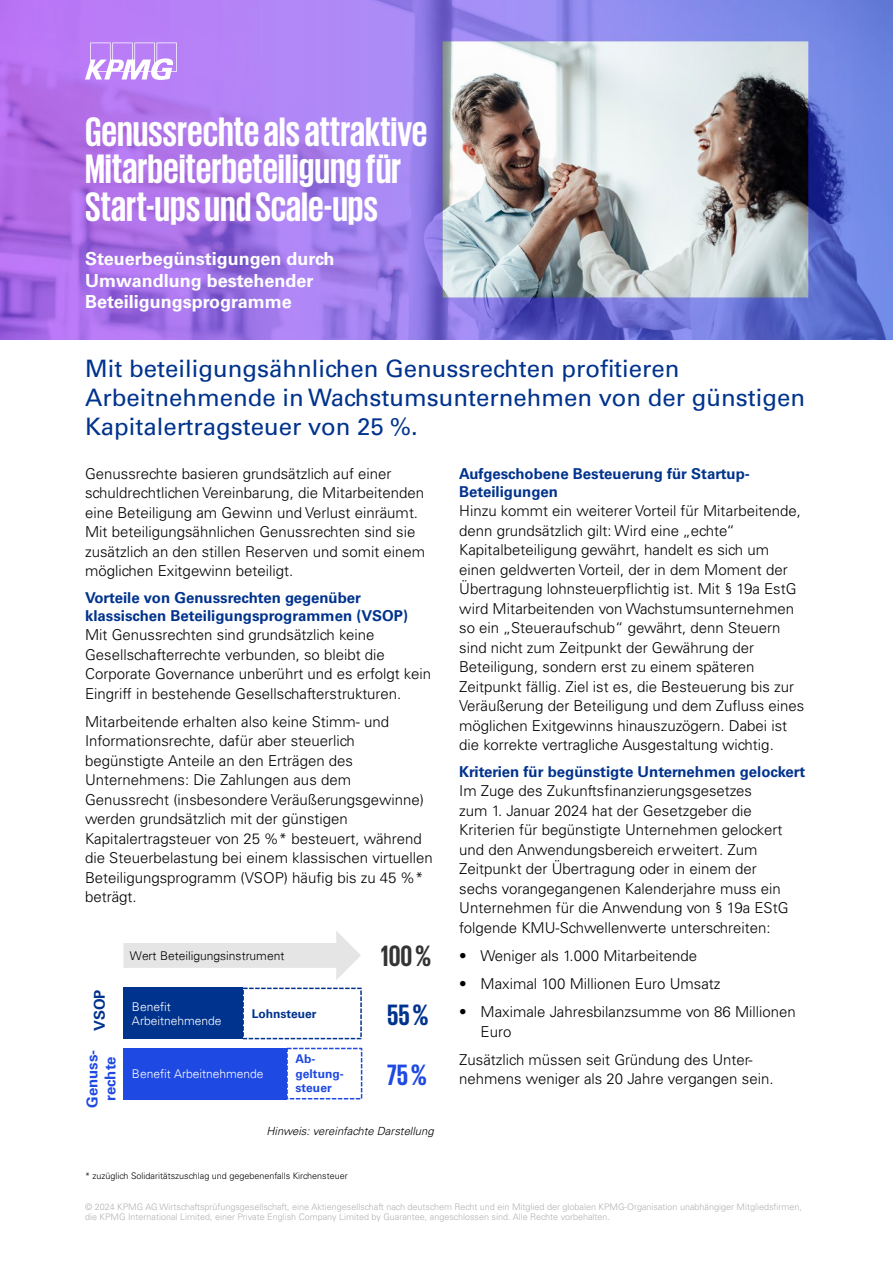
<style>
.page{position:relative;width:893px;height:1263px;background:#fff}
.page>*{position:absolute;margin:0;border:0;box-sizing:border-box;transform-origin:0 0}
.t1{font:700 42px/37.5px "KPMG";color:#fff}
.t2{font:700 30px "KPMG";color:#333}
.t3{font:700 30px "KPMG";color:#00338d}
.t4{font:700 30px "KPMG";color:#1e49e2}
.t5{font:24px/28.8px "Univers LT Std";color:#00338d}
.t6{font:700 18px/21.6px "Univers LT Std";color:#fff}
.t7{font:300 15px/19.5px "Univers LT Std";color:#000}
.t8{font:700 15px/18px "Univers LT Std";color:#00338d}
.t9{font:700 15px/18px "Univers 65";color:#1e49e2;text-align:center}
.t10{font:700 15px "Univers 65";color:#00338d}
.t11{font:300 12px/14.4px "Univers 45";letter-spacing:-.005em;color:#fff}
.t12{font:300 12px "Univers 45";letter-spacing:-.005em;color:#000}
.t13{font:700 12px/14.4px "Univers LT Std";color:#1e49e2}
.t14{font:700 12px "Univers LT Std";color:#00338d}
.t15{font:italic 300 11.25px "Univers LT Std";color:#000}
.t16{font:300 9px/10.8px "Univers LT Std";color:#b2b2b2}
.t17{font:300 9px "Univers LT Std";color:#000}
</style>
<div class="page">
<img style="left:0;top:0;width:893px;height:340px">
<svg style="left:85px;top:43px;width:92px;height:37px"></svg>
<div style="left:242px;top:987px;width:120px;height:52px;border:2px dashed #00338d"></div>
<div style="left:123px;top:988px;width:120px;height:51px;background:#00338d"></div>
<div style="left:286px;top:1048px;width:76px;height:51px;border:2px dashed #1e49e2"></div>
<div style="left:123px;top:1048px;width:164px;height:51px;background:#1e49e2"></div>
<svg style="left:123px;top:931px;width:238px;height:49px"></svg>
<h1 class="t1" style="left:85px;top:112px;width:344px">Genussrechte als attraktive<br>Mitarbeiterbeteiligung für<br>Start-ups und Scale-ups</h1>
<p class="t6" style="left:85px;top:248px;width:251px">Steuerbegünstigungen durch<br>Umwandlung bestehender<br>Beteiligungsprogramme</p>
<h3 class="t5" style="left:85px;top:355px;width:722px">Mit beteiligungsähnlichen Genussrechten profitieren<br>Arbeitnehmende in Wachstumsunternehmen von der günstigen<br>Kapitalertragsteuer von 25 %.</h3>
<p class="t7" style="left:85px;top:464px;width:342px">Genussrechte basieren grundsätzlich auf einer schuldrechtlichen Vereinbarung, die Mitarbeitenden eine Beteiligung am Gewinn und Verlust einräumt.<br>Mit beteiligungsähnlichen Genussrechten sind sie zusätzlich an den stillen Reserven und somit einem möglichen Exitgewinn beteiligt.</p>
<p class="t8" style="left:85px;top:589px;width:324px">Vorteile von Genussrechten gegenüber klassischen Beteiligungsprogrammen (VSOP)</p>
<p class="t7" style="left:85px;top:625px;width:348px">Mit Genussrechten sind grundsätzlich keine Gesellschafterrechte verbunden, so bleibt die Corporate Governance unberührt und es erfolgt kein Eingriff in bestehende Gesellschafterstrukturen.</p>
<p class="t7" style="left:85px;top:712px;width:349px">Mitarbeitende erhalten also keine Stimm- und Informationsrechte, dafür aber steuerlich begünstigte Anteile an den Erträgen des Unternehmens: Die Zahlungen aus dem Genussrecht (insbesondere Veräußerungsgewinne) werden grundsätzlich mit der günstigen Kapitalertragsteuer von 25 %* besteuert, während die Steuerbelastung bei einem klassischen virtuellen Beteiligungsprogramm (VSOP) häufig bis zu 45 %* beträgt.</p>
<p class="t8" style="left:459px;top:465px;width:292px">Aufgeschobene Besteuerung für Startup-<br>Beteiligungen</p>
<p class="t7" style="left:459px;top:501px;width:347px">Hinzu kommt ein weiterer Vorteil für Mitarbeitende, denn grundsätzlich gilt: Wird eine „echte“ Kapitalbeteiligung gewährt, handelt es sich um einen geldwerten Vorteil, der in dem Moment der Übertragung lohnsteuerpflichtig ist. Mit § 19a EstG wird Mitarbeitenden von Wachstumsunternehmen so ein „Steueraufschub“ gewährt, denn Steuern sind nicht zum Zeitpunkt der Gewährung der Beteiligung, sondern erst zu einem späteren Zeitpunkt fällig. Ziel ist es, die Besteuerung bis zur Veräußerung der Beteiligung und dem Zufluss eines möglichen Exitgewinns hinauszuzögern. Dabei ist die korrekte vertragliche Ausgestaltung wichtig.</p>
<p class="t8" style="left:459px;top:763px;width:347px">Kriterien für begünstigte Unternehmen gelockert</p>
<p class="t7" style="left:459px;top:781px;width:331px">Im Zuge des Zukunftsfinanzierungsgesetzes<br>zum 1. Januar 2024 hat der Gesetzgeber die Kriterien für begünstigte Unternehmen gelockert und den Anwendungsbereich erweitert. Zum Zeitpunkt der Übertragung oder in einem der sechs vorangegangenen Kalenderjahre muss ein Unternehmen für die Anwendung von § 19a EStG folgende KMU-Schwellenwerte unterschreiten:</p>
<p class="t7" style="left:459px;top:946px;width:239px">• Weniger als 1.000 Mitarbeitende</p>
<p class="t7" style="left:459px;top:974px;width:263px">• Maximal 100 Millionen Euro Umsatz</p>
<p class="t7" style="left:480px;top:1002px;width:317px;text-indent:-21px">• Maximale Jahresbilanzsumme von 86 Millionen<br>Euro</p>
<p class="t7" style="left:459px;top:1049px;width:316px">Zusätzlich müssen seit Gründung des Unter&shy;nehmens weniger als 20 Jahre vergangen sein.</p>
<p class="t12" style="left:130px;top:948px;width:156px">Wert Beteiligungsinstrument</p>
<h2 class="t2" style="left:381px;top:940px;width:52px">100%</h2>
<p class="t10" style="left:91px;top:1031px;width:43px;rotate:-90deg">VSOP</p>
<p class="t11" style="left:132px;top:999px;width:91px">Benefit<br>Arbeitnehmende</p>
<h2 class="t3" style="left:387px;top:1000px;width:43px">55%</h2>
<p class="t14" style="left:252px;top:1006px;width:66px">Lohnsteuer</p>
<p class="t9" style="left:83px;top:1108px;width:60px;rotate:-90deg">Genuss&shy;rechte</p>
<p class="t13" style="left:296px;top:1052px;width:50px">Ab&shy;geltung&shy;steuer</p>
<h2 class="t4" style="left:387px;top:1060px;width:41px">75%</h2>
<p class="t11" style="left:132px;top:1066px;width:133px">Benefit Arbeitnehmende</p>
<p class="t15" style="left:266px;top:1124px;width:169px">Hinweis: vereinfachte Darstellung</p>
<p class="t17" style="left:85px;top:1170px;width:264px">* zuzüglich Solidaritätszuschlag und gegebenenfalls Kirchensteuer</p>
<p class="t16" style="left:85px;top:1201px;width:718px">© 2024 KPMG AG Wirtschaftsprüfungsgesellschaft, eine Aktiengesellschaft nach deutschem Recht und ein Mitglied der globalen KPMG-Organisation unabhängiger Mitgliedsfirmen, die KPMG International Limited, einer Private English Company Limited by Guarantee, angeschlossen sind. Alle Rechte vorbehalten.</p>
</div>
